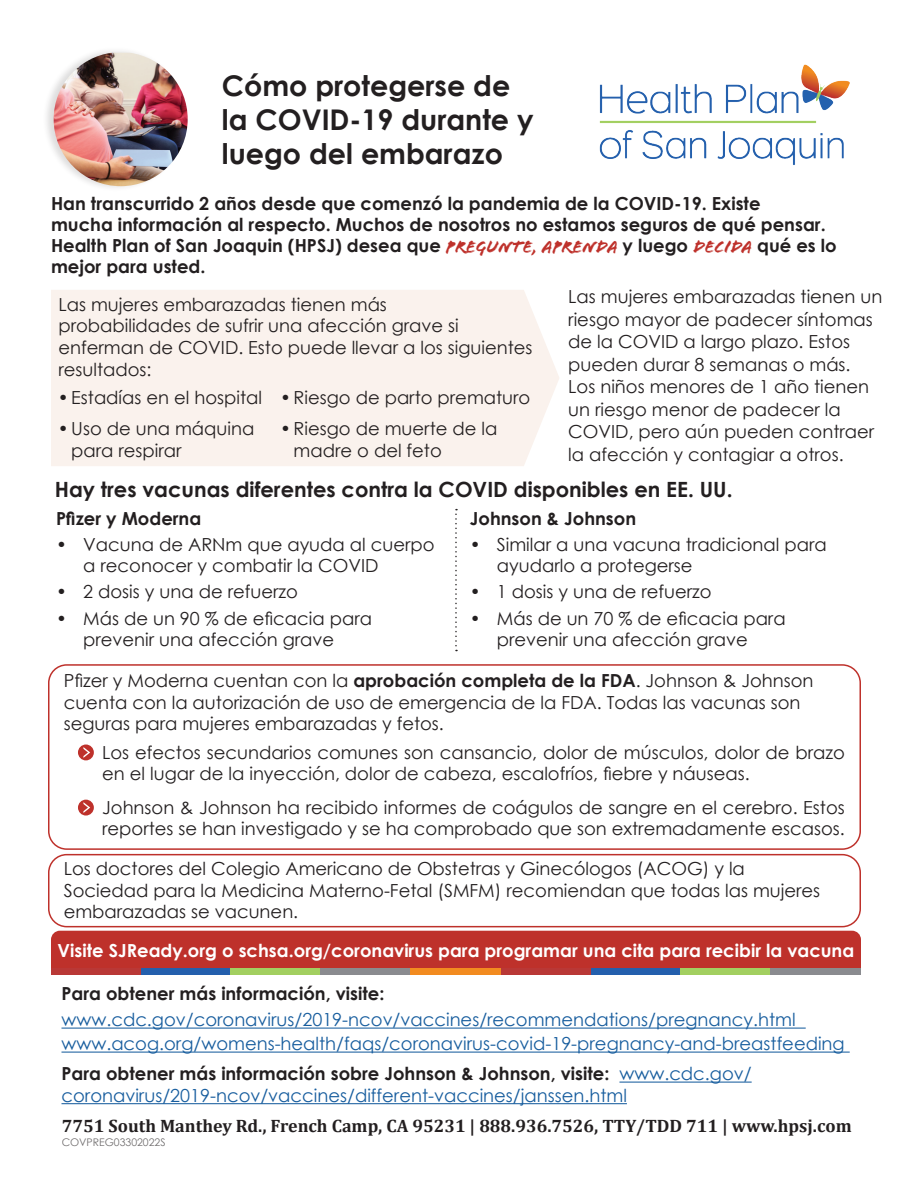
<style>
.page{position:relative;width:918px;height:1188px;background:#fff}
.page>*{position:absolute;margin:0;border:0;box-sizing:border-box;transform-origin:0 0}
.t1{font:700 28.5px/34.2px "Century Gothic";color:#231f20}
.t2{font:700 21px "Century Gothic";color:#231f20}
.t3{font:18px/21.6px "Century Gothic";color:#231f20}
.t4{font:700 18px/21px "Century Gothic";color:#231f20}
.t5{font:18px/24px "Century Gothic";color:#175d9e}
.t6{font:700 18px "Century Gothic";color:#fff}
.t7{font:700 18px "Cambria";color:#231f20}
.t8{font:10.5px "Century Gothic";color:#231f20}
.s1{font-family:"Flood Std";font-weight:400;color:#be312b}
.s2{font-weight:700}
.s3{font-weight:700;color:#231f20}
</style>
<div class="page">
<div style="left:48px;top:664px;width:813px;height:186px;border:2px solid #be312b;border-radius:18px"></div>
<div style="left:48px;top:854px;width:813px;height:73px;border:2px solid #be312b;border-radius:18px"></div>
<div style="left:51px;top:931px;width:810px;height:37px;background:#be312b"></div>
<div style="left:78px;top:745px;width:16px;height:15px;background:#be312b;border-radius:50%"></div>
<svg style="left:78px;top:800px;width:16px;height:16px"></svg>
<div style="left:51px;top:290px;width:508px;height:176px;background:#faf2ed"></div>
<hr style="left:62px;top:1028px;width:744px;height:1px;background:#175d9e">
<hr style="left:62px;top:1052px;width:788px;height:1px;background:#175d9e">
<hr style="left:619px;top:1082px;width:133px;height:1px;background:#175d9e">
<hr style="left:62px;top:1103px;width:565px;height:1px;background:#175d9e">
<svg style="left:455px;top:509px;width:2px;height:142px"></svg>
<svg style="left:83px;top:747px;width:7px;height:11px"></svg>
<svg style="left:83px;top:802px;width:7px;height:11px"></svg>
<img style="left:599px;top:64px;width:251px;height:101px">
<div style="left:51px;top:968px;width:91px;height:7px;background:#b93836"></div>
<div style="left:141px;top:968px;width:90px;height:7px;background:#235fad"></div>
<div style="left:231px;top:968px;width:90px;height:7px;background:#a2cf60"></div>
<div style="left:320px;top:968px;width:91px;height:7px;background:#8a8b8f"></div>
<div style="left:410px;top:968px;width:91px;height:7px;background:#f28b20"></div>
<div style="left:501px;top:968px;width:91px;height:7px;background:#b93836"></div>
<div style="left:591px;top:968px;width:90px;height:7px;background:#235fad"></div>
<div style="left:681px;top:968px;width:90px;height:7px;background:#a2cf60"></div>
<div style="left:770px;top:968px;width:91px;height:7px;background:#8a8b8f"></div>
<div style="left:42px;top:47px;width:146px;height:145px;background:#231f20;opacity:.15"></div>
<img style="left:54px;top:53px;width:134px;height:133px">
<h1 class="t1" style="left:222px;top:67px;width:313px">Cómo protegerse de la COVID-19 durante y luego del embarazo</h1>
<p class="t4" style="left:51px;top:192px;width:787px">Han transcurrido 2 años desde que comenzó la pandemia de la COVID-19. Existe<br>mucha información al respecto. Muchos de nosotros no estamos seguros de qué pensar.<br>Health Plan of San Joaquin (HPSJ) desea que <span class="s1">PREGUNTE, APRENDA</span> y luego <span class="s1">DECIDA</span> qué es lo mejor para usted.</p>
<p class="t3" style="left:58px;top:293px;width:476px">Las mujeres embarazadas tienen más<br>probabilidades de sufrir una afección grave si enferman de COVID. Esto puede llevar a los siguientes resultados:</p>
<p class="t3" style="left:568px;top:285px;width:316px;line-height:22.5px">Las mujeres embarazadas tienen un riesgo mayor de padecer síntomas de la COVID a largo plazo. Estos pueden durar 8 semanas o más.<br>Los niños menores de 1 año tienen un riesgo menor de padecer la<br>COVID, pero aún pueden contraer la afección y contagiar a otros.</p>
<p class="t3" style="left:58px;top:387px;width:206px">•Estadías en el hospital</p>
<p class="t3" style="left:71px;top:417px;width:185px;text-indent:-14px">•Uso de una máquina para respirar</p>
<p class="t3" style="left:280px;top:387px;width:252px">•Riesgo de parto prematuro</p>
<p class="t3" style="left:294px;top:417px;width:205px;text-indent:-14px">•Riesgo de muerte de la madre o del feto</p>
<p class="t2" style="left:55px;top:474px;width:679px">Hay tres vacunas diferentes contra la COVID disponibles en EE. UU.</p>
<p class="t4" style="left:56px;top:507px;width:147px">Pfizer y Moderna</p>
<p class="t3" style="left:83px;top:533px;width:353px;text-indent:-27px">• Vacuna de ARNm que ayuda al cuerpo a reconocer y combatir la COVID</p>
<p class="t3" style="left:56px;top:581px;width:243px">• 2 dosis y una de refuerzo</p>
<p class="t3" style="left:56px;top:607px;width:317px;text-align:center">• Más de un 90 % de eficacia para prevenir una afección grave</p>
<p class="t4" style="left:470px;top:507px;width:168px">Johnson &amp; Johnson</p>
<p class="t3" style="left:497px;top:533px;width:331px;text-indent:-27px">• Similar a una vacuna tradicional para ayudarlo a protegerse</p>
<p class="t3" style="left:470px;top:581px;width:243px">• 1 dosis y una de refuerzo</p>
<p class="t3" style="left:470px;top:607px;width:317px;text-align:center">• Más de un 70 % de eficacia para prevenir una afección grave</p>
<p class="t3" style="left:64px;top:669px;width:751px">Pfizer y Moderna cuentan con la <span class="s2">aprobación completa de la FDA</span>. Johnson &amp; Johnson cuenta con la autorización de uso de emergencia de la FDA. Todas las vacunas son seguras para mujeres embarazadas y fetos.</p>
<p class="t3" style="left:102px;top:741px;width:744px">Los efectos secundarios comunes son cansancio, dolor de músculos, dolor de brazo en el lugar de la inyección, dolor de cabeza, escalofríos, fiebre y náuseas.</p>
<p class="t3" style="left:102px;top:796px;width:744px">Johnson &amp; Johnson ha recibido informes de coágulos de sangre en el cerebro. Estos reportes se han investigado y se ha comprobado que son extremadamente escasos.</p>
<p class="t3" style="left:64px;top:857px;width:758px">Los doctores del Colegio Americano de Obstetras y Ginecólogos (ACOG) y la<br>Sociedad para la Medicina Materno-Fetal (SMFM) recomiendan que todas las mujeres embarazadas se vacunen.</p>
<p class="t6" style="left:58px;top:937px;width:798px">Visite SJReady.org o schsa.org/coronavirus para programar una cita para recibir la vacuna</p>
<p class="t4" style="left:62px;top:982px;width:324px">Para obtener más información, visite:</p>
<p class="t5" style="left:62px;top:1008px;width:785px">www.cdc.gov/coronavirus/2019-ncov/vaccines/recommendations/pregnancy.html www.acog.org/womens-health/faqs/coronavirus-covid-19-pregnancy-and-breastfeeding</p>
<p class="t5" style="left:62px;top:1063px;width:692px;line-height:21.6px"><span class="s3">Para obtener más información sobre Johnson &amp; Johnson, visite:</span> www.cdc.gov/ coronavirus/2019-ncov/vaccines/different-vaccines/janssen.html</p>
<p class="t7" style="left:62px;top:1113px;width:791px">7751 South Manthey Rd., French Camp, CA 95231 | 888.936.7526, TTY/TDD 711 | www.hpsj.com</p>
<p class="t8" style="left:62px;top:1135px;width:106px">COVPREG03302022S</p>
</div>
